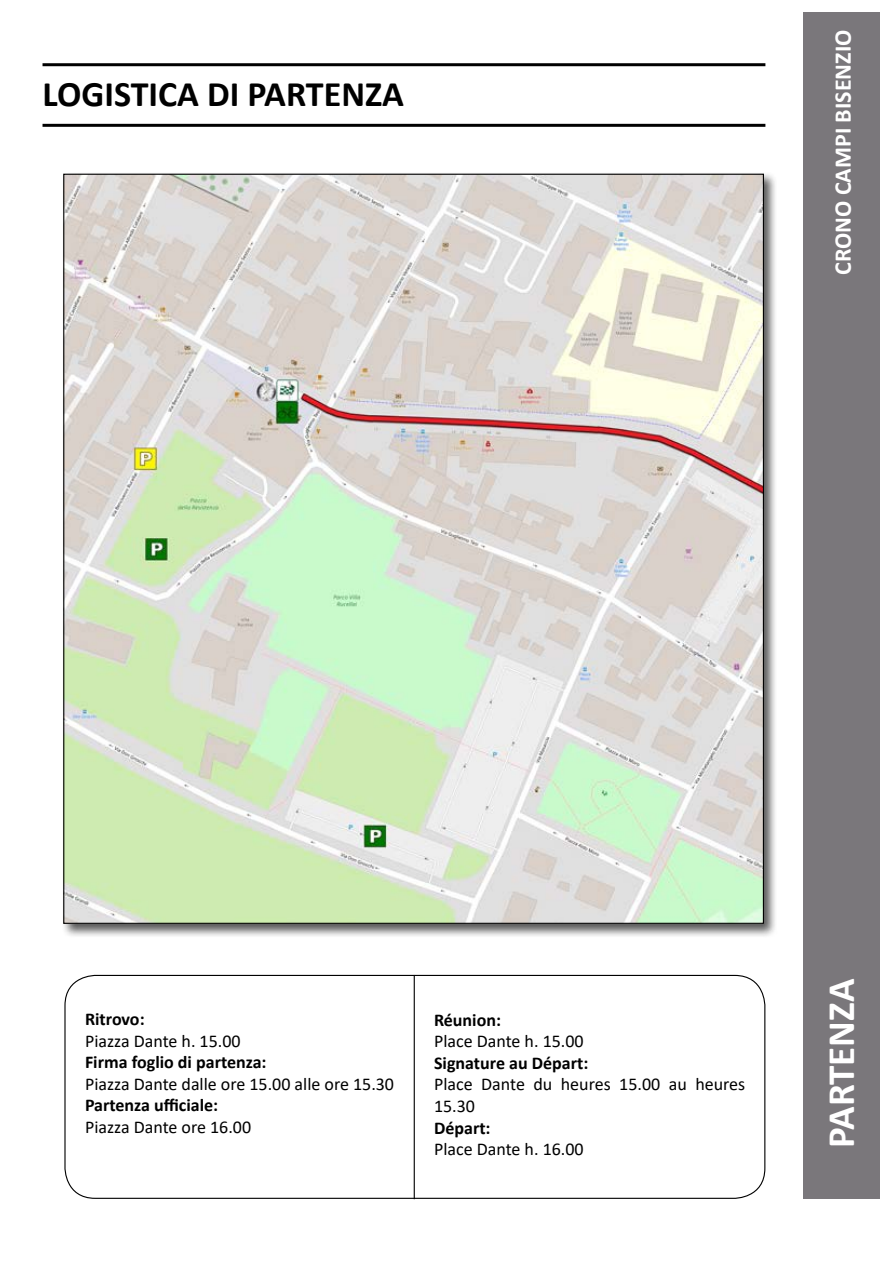
<style>
.page{position:relative;width:893px;height:1263px;background:#fff}
.page>*{position:absolute;margin:0;border:0;box-sizing:border-box;transform-origin:0 0}
.t1{font:700 39px "Calibri";color:#fff}
.t2{font:700 36px "Calibri";color:#000}
.t3{font:700 24px "Calibri";color:#fff}
.t4{font:18px/21.6px "Calibri";color:#000}
.t5{font:700 18px "Calibri";color:#000}
</style>
<div class="page">
<div style="left:804px;top:13px;width:76px;height:1186px;background:#7a777b"></div>
<hr style="left:43px;top:124px;width:722px;height:3px;background:#000">
<hr style="left:43px;top:63px;width:722px;height:3px;background:#000">
<div style="left:64px;top:975px;width:701px;height:224px;border:1px solid #000;border-radius:30px"></div>
<hr style="left:414px;top:975px;width:1px;height:224px;background:#000">
<div style="left:61px;top:171px;width:717px;height:767px;background:#000;opacity:.65"></div>
<img style="left:65px;top:176px;width:697px;height:746px">
<h2 class="t2" style="left:43px;top:79px;width:363px">LOGISTICA DI PARTENZA</h2>
<h3 class="t3" style="left:833px;top:275px;width:247px;rotate:-90deg">CRONO CAMPI BISENZIO</h3>
<p class="t5" style="left:85px;top:1011px;width:61px">Ritrovo:</p>
<p class="t4" style="left:85px;top:1031px;width:157px">Piazza Dante h. 15.00</p>
<p class="t5" style="left:85px;top:1055px;width:183px">Firma foglio di partenza:</p>
<p class="t4" style="left:85px;top:1074px;width:311px">Piazza Dante dalle ore 15.00 alle ore 15.30</p>
<p class="t5" style="left:85px;top:1098px;width:135px">Partenza ufficiale:</p>
<p class="t4" style="left:85px;top:1118px;width:168px">Piazza Dante ore 16.00</p>
<p class="t5" style="left:434px;top:1012px;width:69px">Réunion:</p>
<p class="t4" style="left:434px;top:1032px;width:151px">Place Dante h. 15.00</p>
<p class="t5" style="left:434px;top:1055px;width:156px">Signature au Départ:</p>
<p class="t4" style="left:434px;top:1075px;width:313px">Place Dante du heures 15.00 au heures<br>15.30</p>
<p class="t5" style="left:434px;top:1120px;width:58px">Départ:</p>
<p class="t4" style="left:434px;top:1140px;width:151px">Place Dante h. 16.00</p>
<h1 class="t1" style="left:825px;top:1148px;width:171px;rotate:-90deg">PARTENZA</h1>
</div>
